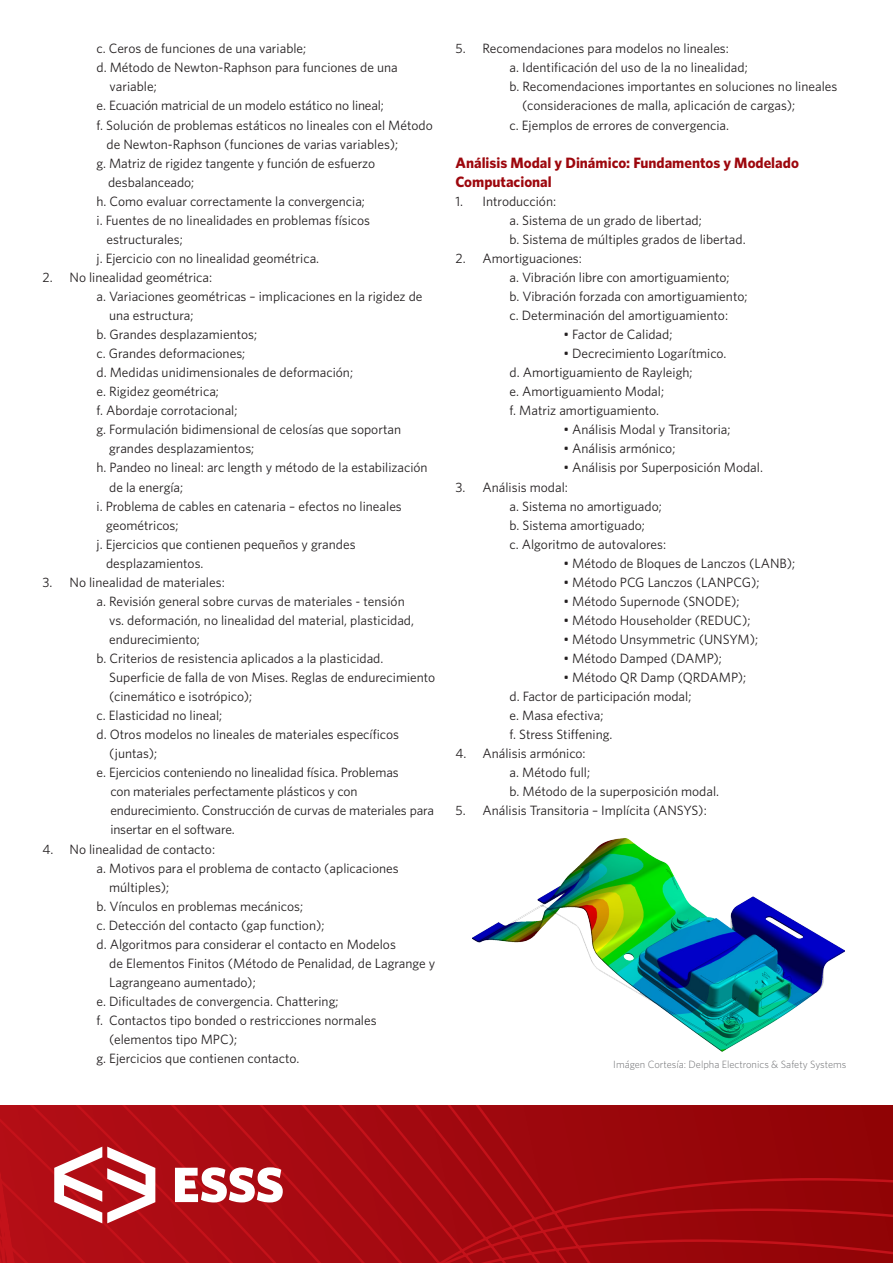
<style>
.page{position:relative;width:893px;height:1263px;background:#fff}
.page>*{position:absolute;margin:0;border:0;box-sizing:border-box;transform-origin:0 0}
.t1{font:700 15px/19px "Whitney";color:#9d070d}
.t2{font:13.5px/19px "Whitney";color:#231f20}
.t3{font:300 10.5px "Whitney";color:#6c6d70}
</style>
<div class="page">
<svg style="left:0;top:1106px;width:893px;height:157px;background:#a3080e"></svg>
<svg style="left:54px;top:1146px;width:101px;height:77px"></svg>
<svg style="left:175px;top:1167px;width:108px;height:35px"></svg>
<img style="left:472px;top:838px;width:373px;height:214px">
<p class="t2" style="left:97px;top:39px;width:211px">c. Ceros de funciones de una variable;</p>
<p class="t2" style="left:110px;top:58px;width:290px;text-indent:-13px">d. Método de Newton-Raphson para funciones de una variable;</p>
<p class="t2" style="left:97px;top:96px;width:289px">e. Ecuación matricial de un modelo estático no lineal;</p>
<p class="t2" style="left:107px;top:115px;width:328px;text-indent:-10px">f. Solución de problemas estáticos no lineales con el Método de Newton-Raphson (funciones de varias variables);</p>
<p class="t2" style="left:108px;top:153px;width:268px;text-indent:-12px">g. Matriz de rigidez tangente y función de esfuerzo desbalanceado;</p>
<p class="t2" style="left:97px;top:191px;width:270px">h. Como evaluar correctamente la convergencia;</p>
<p class="t2" style="left:107px;top:210px;width:265px;text-indent:-10px">i. Fuentes de no linealidades en problemas físicos estructurales;</p>
<p class="t2" style="left:97px;top:248px;width:224px">j. Ejercicio con no linealidad geométrica.</p>
<p class="t2" style="left:43px;top:267px;width:171px">2. No linealidad geométrica:</p>
<p class="t2" style="left:97px;top:286px;width:327px">a. Variaciones geométricas – implicaciones en la rigidez de</p>
<p class="t2" style="left:109px;top:305px;width:86px">una estructura;</p>
<p class="t2" style="left:97px;top:325px;width:162px">b. Grandes desplazamientos;</p>
<p class="t2" style="left:97px;top:344px;width:150px">c. Grandes deformaciones;</p>
<p class="t2" style="left:97px;top:363px;width:258px">d. Medidas unidimensionales de deformación;</p>
<p class="t2" style="left:97px;top:382px;width:124px">e. Rigidez geométrica;</p>
<p class="t2" style="left:97px;top:401px;width:143px">f. Abordaje corrotacional;</p>
<p class="t2" style="left:97px;top:420px;width:306px">g. Formulación bidimensional de celosías que soportan</p>
<p class="t2" style="left:109px;top:439px;width:147px">grandes desplazamientos;</p>
<p class="t2" style="left:97px;top:458px;width:333px">h. Pandeo no lineal: arc length y método de la estabilización</p>
<p class="t2" style="left:109px;top:477px;width:76px">de la energía;</p>
<p class="t2" style="left:97px;top:496px;width:307px">i. Problema de cables en catenaria – efectos no lineales</p>
<p class="t2" style="left:106px;top:515px;width:74px">geométricos;</p>
<p class="t2" style="left:97px;top:534px;width:261px">j. Ejercicios que contienen pequeños y grandes</p>
<p class="t2" style="left:106px;top:553px;width:99px">desplazamientos.</p>
<p class="t2" style="left:43px;top:572px;width:184px">3. No linealidad de materiales:</p>
<p class="t2" style="left:97px;top:591px;width:310px">a. Revisión general sobre curvas de materiales - tensión</p>
<p class="t2" style="left:109px;top:610px;width:306px">vs. deformación, no linealidad del material, plasticidad,</p>
<p class="t2" style="left:109px;top:629px;width:92px">endurecimiento;</p>
<p class="t2" style="left:97px;top:648px;width:288px">b. Criterios de resistencia aplicados a la plasticidad.</p>
<p class="t2" style="left:109px;top:667px;width:328px">Superficie de falla de von Mises. Reglas de endurecimiento</p>
<p class="t2" style="left:109px;top:686px;width:145px">(cinemático e isotrópico);</p>
<p class="t2" style="left:97px;top:706px;width:127px">c. Elasticidad no lineal;</p>
<p class="t2" style="left:97px;top:725px;width:304px">d. Otros modelos no lineales de materiales específicos</p>
<p class="t2" style="left:109px;top:744px;width:50px">(juntas);</p>
<p class="t2" style="left:97px;top:763px;width:304px">e. Ejercicios conteniendo no linealidad física. Problemas</p>
<p class="t2" style="left:110px;top:782px;width:249px">con materiales perfectamente plásticos y con</p>
<p class="t2" style="left:110px;top:801px;width:325px">endurecimiento. Construcción de curvas de materiales para</p>
<p class="t2" style="left:110px;top:820px;width:126px">insertar en el software.</p>
<p class="t2" style="left:43px;top:839px;width:174px">4. No linealidad de contacto:</p>
<p class="t2" style="left:97px;top:858px;width:304px">a. Motivos para el problema de contacto (aplicaciones</p>
<p class="t2" style="left:109px;top:877px;width:61px">múltiples);</p>
<p class="t2" style="left:97px;top:896px;width:208px">b. Vínculos en problemas mecánicos;</p>
<p class="t2" style="left:97px;top:915px;width:230px">c. Detección del contacto (gap function);</p>
<p class="t2" style="left:97px;top:934px;width:301px">d. Algoritmos para considerar el contacto en Modelos</p>
<p class="t2" style="left:109px;top:953px;width:328px">de Elementos Finitos (Método de Penalidad, de Lagrange y</p>
<p class="t2" style="left:109px;top:972px;width:148px">Lagrangeano aumentado);</p>
<p class="t2" style="left:97px;top:991px;width:243px">e. Dificultades de convergencia. Chattering;</p>
<p class="t2" style="left:97px;top:1010px;width:282px">f. Contactos tipo bonded o restricciones normales</p>
<p class="t2" style="left:109px;top:1029px;width:130px">(elementos tipo MPC);</p>
<p class="t2" style="left:97px;top:1048px;width:204px">g. Ejercicios que contienen contacto.</p>
<p class="t2" style="left:455px;top:39px;width:275px">5. Recomendaciones para modelos no lineales:</p>
<p class="t2" style="left:509px;top:58px;width:240px">a. Identificación del uso de la no linealidad;</p>
<p class="t2" style="left:509px;top:77px;width:329px">b. Recomendaciones importantes en soluciones no lineales</p>
<p class="t2" style="left:522px;top:96px;width:275px">(consideraciones de malla, aplicación de cargas);</p>
<p class="t2" style="left:509px;top:115px;width:221px">c. Ejemplos de errores de convergencia.</p>
<p class="t1" style="left:455px;top:153px;width:345px">Análisis Modal y Dinámico: Fundamentos y Modelado<br>Computacional</p>
<p class="t2" style="left:455px;top:191px;width:102px">1. Introducción:</p>
<p class="t2" style="left:509px;top:210px;width:194px">a. Sistema de un grado de libertad;</p>
<p class="t2" style="left:509px;top:229px;width:238px">b. Sistema de múltiples grados de libertad.</p>
<p class="t2" style="left:455px;top:248px;width:128px">2. Amortiguaciones:</p>
<p class="t2" style="left:509px;top:267px;width:222px">a. Vibración libre con amortiguamiento;</p>
<p class="t2" style="left:509px;top:286px;width:240px">b. Vibración forzada con amortiguamiento;</p>
<p class="t2" style="left:509px;top:305px;width:220px">c. Determinación del amortiguamiento:</p>
<p class="t2" style="left:563px;top:325px;width:110px">• Factor de Calidad;</p>
<p class="t2" style="left:509px;top:344px;width:218px;text-indent:54px">• Decrecimiento Logarítmico. d. Amortiguamiento de Rayleigh;</p>
<p class="t2" style="left:509px;top:382px;width:156px">e. Amortiguamiento Modal;</p>
<p class="t2" style="left:509px;top:401px;width:151px">f. Matriz amortiguamiento.</p>
<p class="t2" style="left:563px;top:420px;width:169px">• Análisis Modal y Transitoria;</p>
<p class="t2" style="left:563px;top:439px;width:113px">• Análisis armónico;</p>
<p class="t2" style="left:563px;top:458px;width:201px">• Análisis por Superposición Modal.</p>
<p class="t2" style="left:455px;top:477px;width:114px">3. Análisis modal:</p>
<p class="t2" style="left:509px;top:496px;width:154px">a. Sistema no amortiguado;</p>
<p class="t2" style="left:509px;top:515px;width:137px">b. Sistema amortiguado;</p>
<p class="t2" style="left:509px;top:534px;width:158px">c. Algoritmo de autovalores:</p>
<p class="t2" style="left:563px;top:553px;width:233px">• Método de Bloques de Lanczos (LANB);</p>
<p class="t2" style="left:563px;top:572px;width:198px">• Método PCG Lanczos (LANPCG);</p>
<p class="t2" style="left:563px;top:591px;width:178px">• Método Supernode (SNODE);</p>
<p class="t2" style="left:563px;top:610px;width:188px">• Método Householder (REDUC);</p>
<p class="t2" style="left:563px;top:629px;width:196px">• Método Unsymmetric (UNSYM);</p>
<p class="t2" style="left:563px;top:648px;width:160px">• Método Damped (DAMP);</p>
<p class="t2" style="left:563px;top:667px;width:184px">• Método QR Damp (QRDAMP);</p>
<p class="t2" style="left:509px;top:686px;width:183px">d. Factor de participación modal;</p>
<p class="t2" style="left:509px;top:706px;width:95px">e. Masa efectiva;</p>
<p class="t2" style="left:509px;top:725px;width:104px">f. Stress Stiffening.</p>
<p class="t2" style="left:455px;top:744px;width:132px">4. Análisis armónico:</p>
<p class="t2" style="left:509px;top:763px;width:82px">a. Método full;</p>
<p class="t2" style="left:509px;top:782px;width:211px">b. Método de la superposición modal.</p>
<p class="t2" style="left:455px;top:801px;width:253px">5. Análisis Transitoria – Implícita (ANSYS):</p>
<p class="t3" style="left:613px;top:1057px;width:235px">Imágen Cortesía: Delpha Electronics &amp; Safety Systems</p>
</div>
